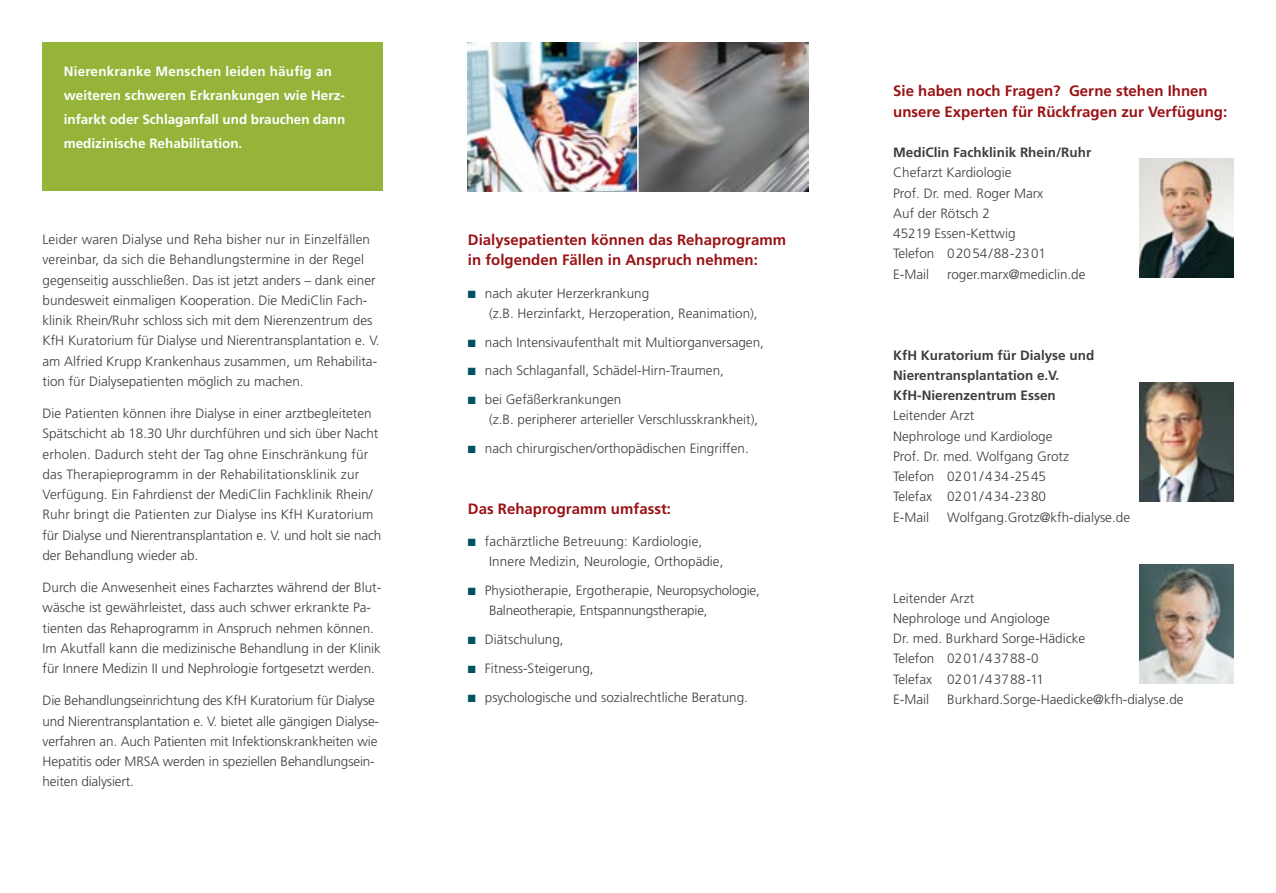
<style>
.page{position:relative;width:1276px;height:893px;background:#fff}
.page>*{position:absolute;margin:0;border:0;box-sizing:border-box;transform-origin:0 0}
.F_Innen_Headline{font:700 15px/20.2px "Frutiger";color:#9a1215}
.F_Innen_Subheadline{font:700 15px "Frutiger";color:#9a1215}
.F_Innen_Einzug_5{font:300 13.5px/20.2px "Frutiger";color:#3e3e40}
.F_Innen_Text{font:300 13.5px "Frutiger";color:#3e3e40}
.t1{font:700 13.5px/24px "Frutiger";color:#fff}
.F_Innen_Subheadline-2{font:700 13.5px/20.2px "Frutiger";color:#3e3e40}
.s1{color:#005361}
</style>
<div class="page">
<div style="left:43px;top:43px;width:340px;height:148px;background:#96b43a"></div>
<img style="left:468px;top:43px;width:340px;height:148px">
<img style="left:1140px;top:158px;width:93px;height:119px">
<img style="left:1140px;top:564px;width:93px;height:120px">
<img style="left:1140px;top:383px;width:93px;height:119px">
<hr style="left:637px;top:39px;width:1px;height:158px;background:#fff">
<p class="t1" style="left:64px;top:59px;width:283px">Nierenkranke Menschen leiden häufig an weiteren schweren Erkrankungen wie Herz&shy;infarkt oder Schlaganfall und brauchen dann medizinische Rehabilitation.</p>
<p class="F_Innen_Einzug_5" style="left:43px;top:229px;width:339px">Leider waren Dialyse und Reha bisher nur in Einzelfällen vereinbar, da sich die Behandlungstermine in der Regel gegenseitig ausschließen. Das ist jetzt anders – dank einer bundesweit einmaligen Kooperation. Die MediClin Fach&shy;klinik Rhein/Ruhr schloss sich mit dem Nierenzentrum des KfH Kuratorium für Dialyse und Nierentransplantation e. V. am Alfried Krupp Krankenhaus zusammen, um Rehabilita&shy;tion für Dialysepatienten möglich zu machen.</p>
<p class="F_Innen_Einzug_5" style="left:43px;top:403px;width:340px">Die Patienten können ihre Dialyse in einer arztbegleiteten Spätschicht ab 18.30 Uhr durchführen und sich über Nacht erholen. Dadurch steht der Tag ohne Einschränkung für das Therapieprogramm in der Rehabilitationsklinik zur Verfügung. Ein Fahrdienst der MediClin Fachklinik Rhein/ Ruhr bringt die Patienten zur Dialyse ins KfH Kuratorium für Dialyse und Nierentransplantation e. V. und holt sie nach der Behandlung wieder ab.</p>
<p class="F_Innen_Einzug_5" style="left:43px;top:577px;width:340px">Durch die Anwesenheit eines Facharztes während der Blut&shy;wäsche ist gewährleistet, dass auch schwer erkrankte Pa&shy;tienten das Rehaprogramm in Anspruch nehmen können.<br>Im Akutfall kann die medizinische Behandlung in der Klinik für Innere Medizin II und Nephrologie fortgesetzt werden.</p>
<p class="F_Innen_Einzug_5" style="left:43px;top:691px;width:338px">Die Behandlungseinrichtung des KfH Kuratorium für Dialyse und Nierentransplantation e. V. bietet alle gängigen Dialyse&shy;verfahren an. Auch Patienten mit Infektionskrankheiten wie Hepatitis oder MRSA werden in speziellen Behandlungsein&shy;heiten dialysiert.</p>
<p class="F_Innen_Headline" style="left:468px;top:230px;width:320px">Dialysepatienten können das Rehaprogramm in folgenden Fällen in Anspruch nehmen:</p>
<p class="F_Innen_Einzug_5" style="left:489px;top:283px;width:270px;text-indent:-21px"><span class="s1">■</span> nach akuter Herzerkrankung<br>(z.B. Herzinfarkt, Herzoperation, Reanimation),</p>
<p class="F_Innen_Einzug_5" style="left:468px;top:332px;width:298px"><span class="s1">■</span> nach Intensivaufenthalt mit Multiorganversagen,</p>
<p class="F_Innen_Einzug_5" style="left:468px;top:361px;width:258px"><span class="s1">■</span> nach Schlaganfall, Schädel-Hirn-Traumen,</p>
<p class="F_Innen_Einzug_5" style="left:489px;top:390px;width:271px;text-indent:-21px"><span class="s1">■</span> bei Gefäßerkrankungen<br>(z.B. peripherer arterieller Verschlusskrankheit),</p>
<p class="F_Innen_Einzug_5" style="left:468px;top:439px;width:282px"><span class="s1">■</span> nach chirurgischen/orthopädischen Eingriffen.</p>
<p class="F_Innen_Subheadline" style="left:468px;top:500px;width:205px">Das Rehaprogramm umfasst:</p>
<p class="F_Innen_Einzug_5" style="left:489px;top:532px;width:236px;text-indent:-21px"><span class="s1">■</span> fachärztliche Betreuung: Kardiologie,<br>Innere Medizin, Neurologie, Orthopädie,</p>
<p class="F_Innen_Einzug_5" style="left:489px;top:581px;width:272px;text-indent:-21px"><span class="s1">■</span> Physiotherapie, Ergotherapie, Neuropsychologie,<br>Balneotherapie, Entspannungstherapie,</p>
<p class="F_Innen_Einzug_5" style="left:468px;top:630px;width:97px"><span class="s1">■</span> Diätschulung,</p>
<p class="F_Innen_Einzug_5" style="left:468px;top:658px;width:127px"><span class="s1">■</span> Fitness-Steigerung,</p>
<p class="F_Innen_Einzug_5" style="left:468px;top:687px;width:282px"><span class="s1">■</span> psychologische und sozialrechtliche Beratung.</p>
<p class="F_Innen_Headline" style="left:893px;top:81px;width:335px">Sie haben noch Fragen? Gerne stehen Ihnen unsere Experten für Rückfragen zur Verfügung:</p>
<p class="F_Innen_Subheadline-2" style="left:893px;top:142px;width:200px">MediClin Fachklinik Rhein/Ruhr</p>
<p class="F_Innen_Text" style="left:893px;top:165px;width:120px">Chefarzt Kardiologie</p>
<p class="F_Innen_Text" style="left:893px;top:185px;width:152px">Prof. Dr. med. Roger Marx</p>
<p class="F_Innen_Text" style="left:893px;top:205px;width:98px">Auf der Rötsch 2</p>
<p class="F_Innen_Text" style="left:893px;top:226px;width:124px">45219 Essen-Kettwig</p>
<p class="F_Innen_Text" style="left:893px;top:246px;width:154px">Telefon 02054/88-2301</p>
<p class="F_Innen_Text" style="left:893px;top:266px;width:37px">E-Mail</p>
<p class="F_Innen_Text" style="left:947px;top:266px;width:140px">roger.marx@mediclin.de</p>
<p class="F_Innen_Subheadline-2" style="left:893px;top:345px;width:203px">KfH Kuratorium für Dialyse und<br>Nierentransplantation e.V.</p>
<p class="F_Innen_Subheadline-2" style="left:893px;top:385px;width:164px">KfH-Nierenzentrum Essen</p>
<p class="F_Innen_Text" style="left:893px;top:408px;width:82px">Leitender Arzt</p>
<p class="F_Innen_Text" style="left:893px;top:428px;width:161px">Nephrologe und Kardiologe</p>
<p class="F_Innen_Text" style="left:893px;top:448px;width:177px">Prof. Dr. med. Wolfgang Grotz</p>
<p class="F_Innen_Text" style="left:893px;top:469px;width:154px">Telefon 0201/434-2545</p>
<p class="F_Innen_Text" style="left:893px;top:489px;width:154px">Telefax 0201/434-2380</p>
<p class="F_Innen_Text" style="left:893px;top:509px;width:37px">E-Mail</p>
<p class="F_Innen_Text" style="left:947px;top:509px;width:184px">Wolfgang.Grotz@kfh-dialyse.de</p>
<p class="F_Innen_Text" style="left:893px;top:590px;width:82px">Leitender Arzt</p>
<p class="F_Innen_Text" style="left:893px;top:610px;width:158px">Nephrologe und Angiologe</p>
<p class="F_Innen_Text" style="left:893px;top:631px;width:194px">Dr. med. Burkhard Sorge-Hädicke</p>
<p class="F_Innen_Text" style="left:893px;top:651px;width:147px">Telefon 0201/43788-0</p>
<p class="F_Innen_Text" style="left:893px;top:671px;width:152px">Telefax 0201/43788-11</p>
<p class="F_Innen_Text" style="left:893px;top:691px;width:37px">E-Mail</p>
<p class="F_Innen_Text" style="left:947px;top:691px;width:238px">Burkhard.Sorge-Haedicke@kfh-dialyse.de</p>
</div>
